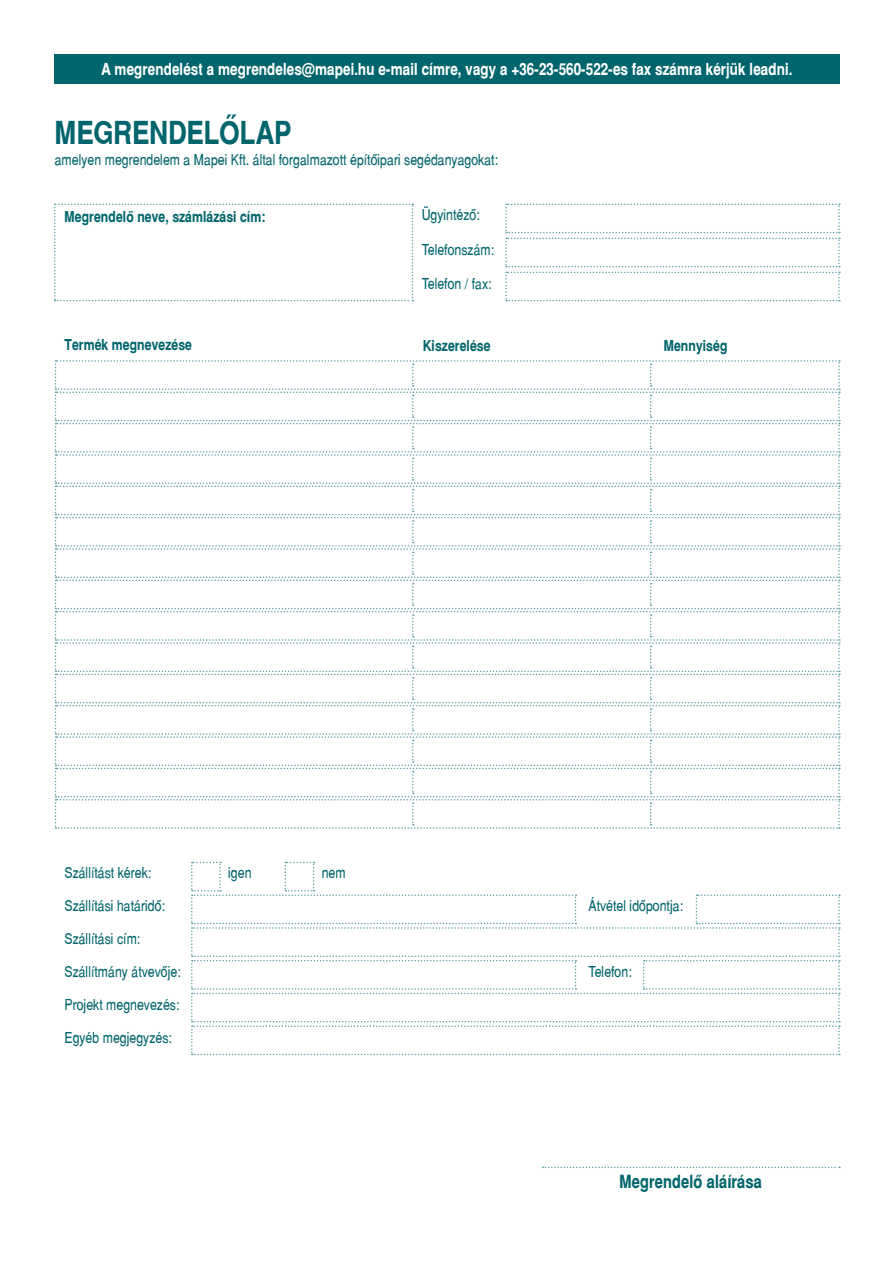
<style>
.page{position:relative;width:893px;height:1263px;background:#fff}
.page>*{position:absolute;margin:0;border:0;box-sizing:border-box;transform-origin:0 0}
.t1{font:31.5px "Switzerland Narrow HU Bold";color:#00656c}
.t2{font:18px "Switzerland Narrow HU Bold";color:#00656c}
.t3{font:16.5px "Switzerland Narrow HU Bold";color:#fff}
.t4{font:15px "Switzerland Narrow HU Normal";color:#00656c}
.t5{font:15px "Switzerland Narrow HU Bold";color:#00656c}
</style>
<div class="page">
<svg style="left:542px;top:1166px;width:298px;height:2px"></svg>
<svg style="left:54px;top:204px;width:359px;height:97px"></svg>
<svg style="left:505px;top:204px;width:335px;height:97px"></svg>
<svg style="left:191px;top:862px;width:649px;height:193px"></svg>
<svg style="left:55px;top:360px;width:785px;height:469px"></svg>
<div style="left:54px;top:54px;width:786px;height:30px;background:#00656c"></div>
<p class="t3" style="left:101px;top:60px;width:693px">A megrendelést a megrendeles@mapei.hu e-mail címre, vagy a +36-23-560-522-es fax számra kérjük leadni.</p>
<h1 class="t1" style="left:55px;top:115px;width:236px">Megrendelôlap</h1>
<p class="t4" style="left:55px;top:151px;width:445px">amelyen megrendelem a Mapei Kft. által forgalmazott építôipari segédanyagokat:</p>
<p class="t4" style="left:422px;top:206px;width:60px">Ügyintézô:</p>
<p class="t4" style="left:422px;top:240px;width:74px">Telefonszám:</p>
<p class="t4" style="left:422px;top:275px;width:71px">Telefon / fax:</p>
<p class="t5" style="left:65px;top:208px;width:202px">Megrendelô neve, számlázási cím:</p>
<p class="t5" style="left:65px;top:336px;width:129px">Termék megnevezése</p>
<p class="t5" style="left:423px;top:337px;width:69px">Kiszerelése</p>
<p class="t5" style="left:664px;top:337px;width:65px">Mennyiség</p>
<p class="t4" style="left:65px;top:864px;width:88px">Szállítást kérek:</p>
<p class="t4" style="left:65px;top:897px;width:102px">Szállítási határidô:</p>
<p class="t4" style="left:65px;top:930px;width:77px">Szállítási cím:</p>
<p class="t4" style="left:65px;top:963px;width:118px">Szállítmány átvevôje:</p>
<p class="t4" style="left:65px;top:996px;width:116px">Projekt megnevezés:</p>
<p class="t4" style="left:65px;top:1029px;width:109px">Egyéb megjegyzés:</p>
<p class="t4" style="left:228px;top:864px;width:25px">igen</p>
<p class="t4" style="left:322px;top:864px;width:25px">nem</p>
<p class="t4" style="left:589px;top:897px;width:96px">Átvétel idôpontja:</p>
<p class="t4" style="left:589px;top:963px;width:45px">Telefon:</p>
<p class="t2" style="left:619px;top:1170px;width:144px">Megrendelô aláírása</p>
</div>
